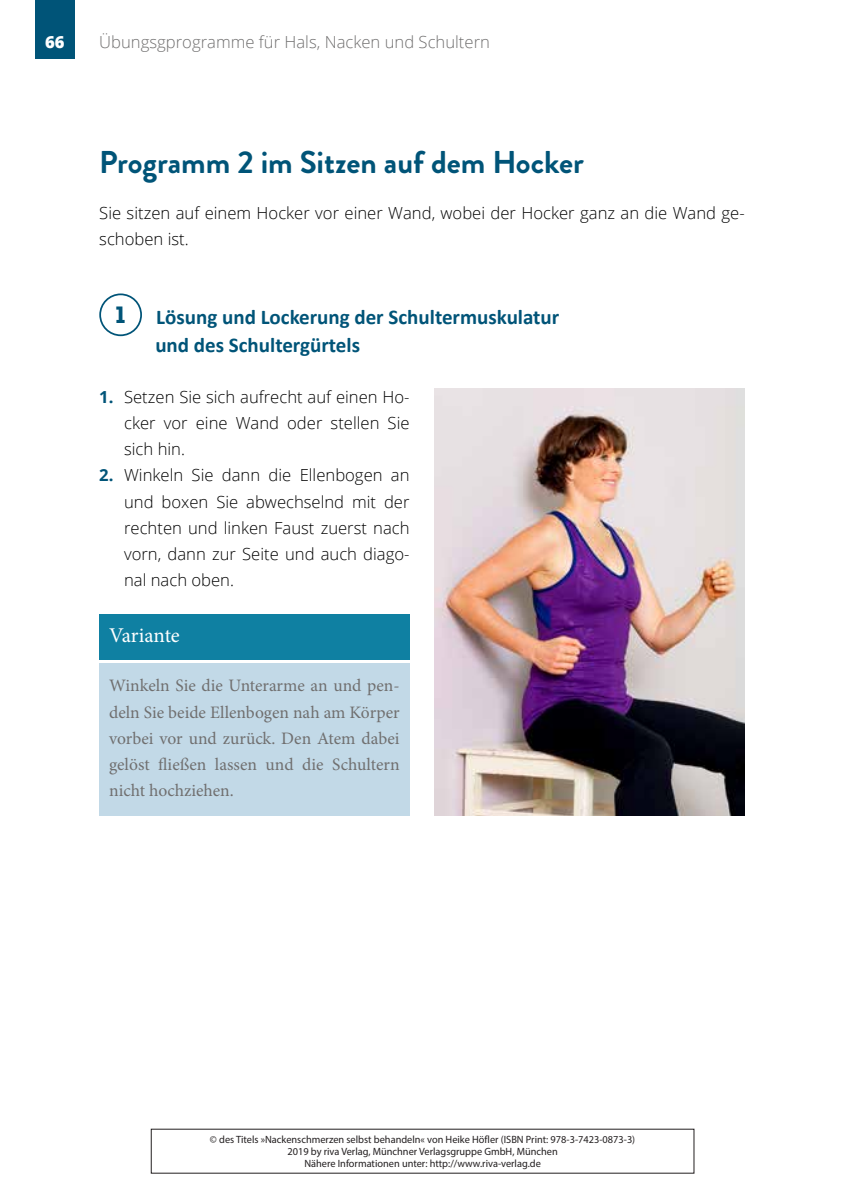
<style>
.page{position:relative;width:844px;height:1191px;background:#fff}
.page>*{position:absolute;margin:0;border:0;box-sizing:border-box;transform-origin:0 0}
.t1{font:700 31.5px "Brandon Grotesque";color:#005478}
.t2{font:700 24.5px "Rockwell";color:#005478}
.t3{font:700 21px/28px "Calibri";color:#005478}
.t4{font:21px "Minion Pro";letter-spacing:-.01em;color:#fff}
.t5{font:17.5px/26.2px "Minion Pro";color:#706f6f;text-align:justify}
.t6{font:300 16.62px/26.2px "Open Sans";color:#000;text-align:justify}
.t7{font:300 16.62px "Open Sans";color:#706f6f}
.t8{font:800 16.62px "Open Sans";color:#fff}
.t9{font:10.5px/12.2px "Myriad Pro";color:#231f20;text-align:center}
.s1{font-weight:700;color:#005478}
</style>
<div class="page">
<div style="left:35px;top:0;width:39px;height:59px;background:#005478"></div>
<div style="left:99px;top:293px;width:43px;height:43px;border:2px solid #005478;border-radius:50%"></div>
<img style="left:434px;top:388px;width:310px;height:428px">
<div style="left:99px;top:613px;width:310px;height:46px;background:#0f80a2"></div>
<div style="left:99px;top:664px;width:310px;height:152px;background:#c2d9e7"></div>
<p class="t8" style="left:45px;top:30px;width:21px">66</p>
<p class="t7" style="left:99px;top:31px;width:392px">Übungsgprogramme für Hals, Nacken und Schultern</p>
<h1 class="t1" style="left:99px;top:140px;width:486px">Programm 2 im Sitzen auf dem Hocker</h1>
<p class="t6" style="left:99px;top:199px;width:646px">Sie sitzen auf einem Hocker vor einer Wand, wobei der Hocker ganz an die Wand ge&shy;schoben ist.</p>
<h2 class="t2" style="left:114px;top:300px;width:15px">1</h2>
<p class="t3" style="left:155px;top:302px;width:405px">Lösung und Lockerung der Schultermuskulatur und des Schultergürtels</p>
<p class="t6" style="left:124px;top:383px;width:287px;text-indent:-25px"><span class="s1">1.</span> Setzen Sie sich aufrecht auf einen Ho&shy;cker vor eine Wand oder stellen Sie sich hin.</p>
<p class="t6" style="left:124px;top:462px;width:287px;text-indent:-25px"><span class="s1">2.</span> Winkeln Sie dann die Ellenbogen an und boxen Sie abwechselnd mit der rechten und linken Faust zuerst nach vorn, dann zur Seite und auch diago&shy;nal nach oben.</p>
<p class="t4" style="left:109px;top:621px;width:72px">Variante</p>
<p class="t5" style="left:109px;top:673px;width:292px">Winkeln Sie die Unterarme an und pen&shy;deln Sie beide Ellenbogen nah am Körper vorbei vor und zurück. Den Atem dabei gelöst fließen lassen und die Schultern nicht hochziehen.</p>
<p class="t9" style="left:210px;top:1133px;width:426px">© des Titels »Nackenschmerzen selbst behandeln« von Heike Höfler (ISBN Print: 978-3-7423-0873-3)<br>2019 by riva Verlag, Münchner Verlagsgruppe GmbH, München<br>Nähere Informationen unter: http://www.riva-verlag.de</p>
</div>
